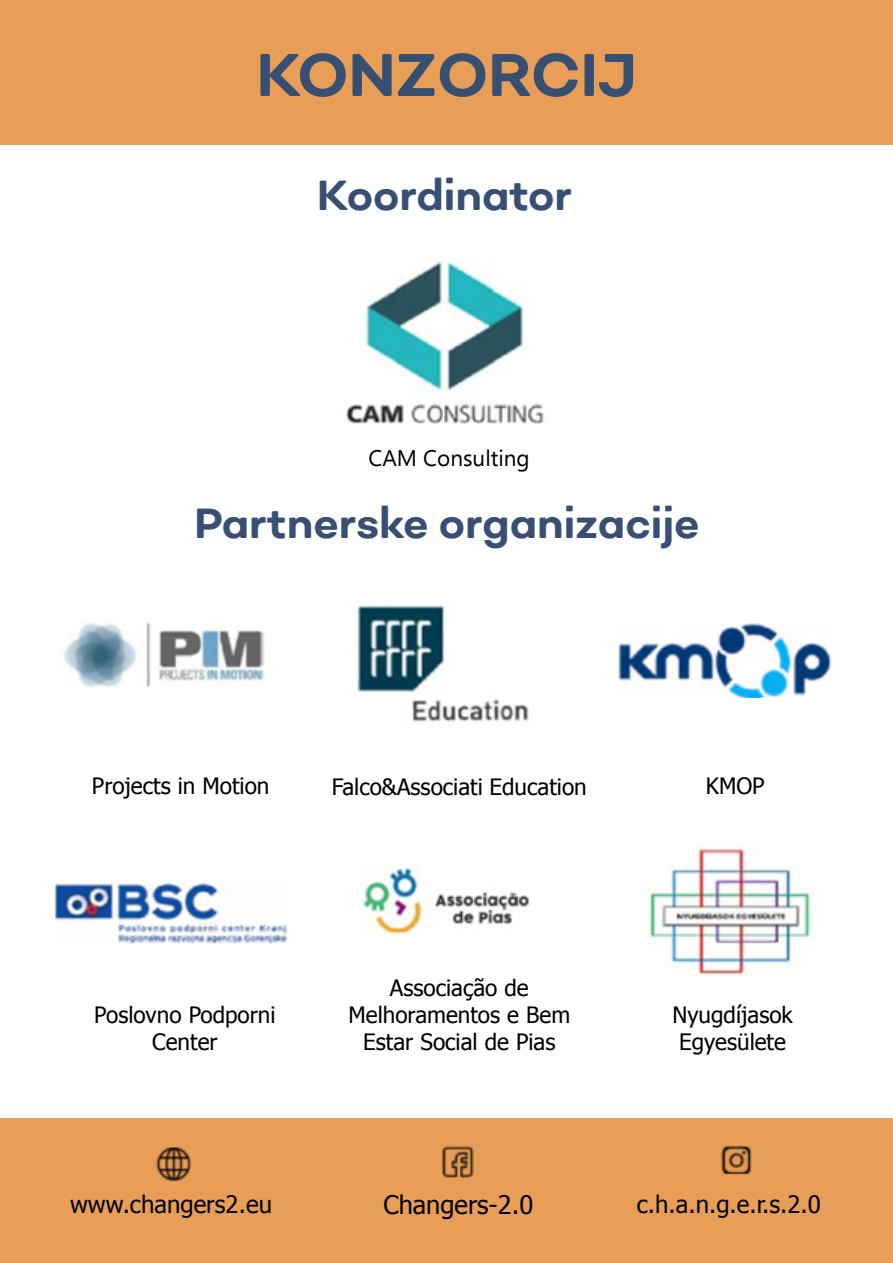
<style>
.page{position:relative;width:893px;height:1263px;background:#fff}
.page>*{position:absolute;margin:0;border:0;box-sizing:border-box;transform-origin:0 0}
.t1{font:700 60px "Sonny Vol 2";color:#364f73}
.t2{font:700 42px "Sonny Vol 2";color:#364f73}
.t3{font:25.5px "Tahoma";color:#000}
.t4{font:24px "Tahoma";color:#000}
.t5{font:22.5px/27px "Tahoma";color:#000;text-align:center}
.t6{font:22.5px "Ebrima";color:#000}
</style>
<div class="page">
<div style="left:0;top:0;width:893px;height:145px;background:#e89e57"></div>
<img style="left:346px;top:260px;width:198px;height:164px">
<img style="left:357px;top:604px;width:172px;height:118px">
<img style="left:54px;top:882px;width:233px;height:62px">
<img style="left:618px;top:623px;width:214px;height:74px">
<img style="left:363px;top:868px;width:167px;height:66px">
<div style="left:0;top:1118px;width:893px;height:145px;background:#e89e57"></div>
<img style="left:442px;top:1146px;width:32px;height:32px">
<img style="left:63px;top:622px;width:201px;height:65px">
<img style="left:721px;top:1145px;width:31px;height:30px">
<img style="left:649px;top:845px;width:162px;height:131px">
<img style="left:156px;top:1147px;width:36px;height:35px">
<h1 class="t1" style="left:256px;top:36px;width:381px">KONZORCIJ</h1>
<h2 class="t2" style="left:317px;top:168px;width:256px">Koordinator</h2>
<p class="t6" style="left:368px;top:442px;width:163px">CAM Consulting</p>
<h2 class="t2" style="left:194px;top:496px;width:507px">Partnerske organizacije</h2>
<p class="t5" style="left:92px;top:771px;width:179px">Projects in Motion</p>
<p class="t5" style="left:332px;top:772px;width:257px">Falco&amp;Associati Education</p>
<p class="t5" style="left:706px;top:771px;width:60px">KMOP</p>
<p class="t5" style="left:94px;top:1000px;width:183px">Poslovno Podporni<br>Center</p>
<p class="t4" style="left:70px;top:1188px;width:203px">www.changers2.eu</p>
<p class="t5" style="left:348px;top:973px;width:223px">Associação de<br>Melhoramentos e Bem<br>Estar Social de Pias</p>
<p class="t5" style="left:672px;top:1000px;width:122px">Nyugdíjasok<br>Egyesülete</p>
<p class="t3" style="left:383px;top:1188px;width:152px">Changers-2.0</p>
<p class="t4" style="left:637px;top:1188px;width:186px">c.h.a.n.g.e.r.s.2.0</p>
</div>
